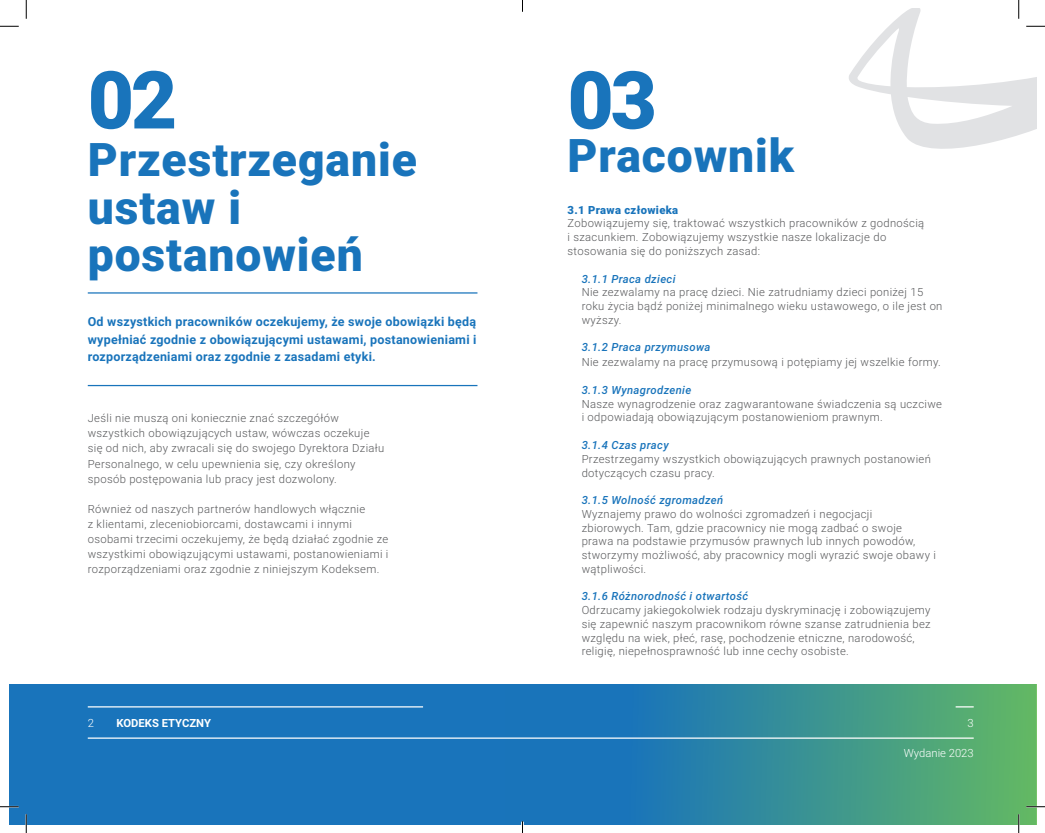
<style>
.page{position:relative;width:1045px;height:833px;background:#fff}
.page>*{position:absolute;margin:0;border:0;box-sizing:border-box;transform-origin:0 0}
.t1{font:900 80px "Roboto";color:#1974bb}
.t2{font:900 46.25px/47.5px "Roboto";letter-spacing:.02em;color:#1974bb}
.t3{font:700 12.5px/17.5px "Roboto";letter-spacing:.02em;color:#1974bb;text-align:justify}
.t4{font:300 11.25px/13.8px "Roboto";letter-spacing:.03em;color:#57585a}
.t5{font:italic 500 11.25px "Roboto";letter-spacing:.03em;color:#1974bb}
.t6{font:900 11.25px "Roboto";letter-spacing:.03em;color:#1974bb}
.t7{font:300 11.25px "Roboto";color:#fff}
.t8{font:700 11.25px "Roboto";color:#fff}
.s1{font-weight:500;font-style:italic;color:#1974bb}
</style>
<div class="page">
<div style="left:9px;top:684px;width:513px;height:139px;background:#1974bb"></div>
<svg style="left:505px;top:684px;width:531px;height:139px;background:#368e99"></svg>
<hr style="left:88px;top:705px;width:335px;height:2px;background:#fff">
<svg style="left:955px;top:705px;width:18px;height:2px"></svg>
<hr style="left:88px;top:737px;width:885px;height:1px;background:#fff">
<hr style="left:88px;top:384px;width:389px;height:2px;background:#1974bb">
<hr style="left:88px;top:292px;width:389px;height:1px;background:#1974bb">
<svg style="left:0;top:25px;width:19px;height:2px"></svg>
<svg style="left:0;top:805px;width:19px;height:2px"></svg>
<svg style="left:1026px;top:805px;width:19px;height:2px"></svg>
<svg style="left:25px;top:0;width:2px;height:19px"></svg>
<svg style="left:25px;top:814px;width:2px;height:18px"></svg>
<svg style="left:849px;top:0;width:196px;height:149px"></svg>
<svg style="left:1018px;top:813px;width:1px;height:19px"></svg>
<p class="t1" style="left:88px;top:44px;width:91px">02</p>
<p class="t2" style="left:88px;top:134px;width:331px">Przestrzeganie ustaw i</p>
<p class="t2" style="left:88px;top:229px;width:276px">postanowień</p>
<p class="t3" style="left:88px;top:312px;width:390px">Od wszystkich pracowników oczekujemy, że swoje obowiązki będą wypełniać zgodnie z obowiązującymi ustawami, postanowieniami i rozporządzeniami oraz zgodnie z zasadami etyki.</p>
<p class="t4" style="left:88px;top:410px;width:298px;line-height:15px">Jeśli nie muszą oni koniecznie znać szczegółów wszystkich obowiązujących ustaw, wówczas oczekuje się od nich, aby zwracali się do swojego Dyrektora Działu Personalnego, w celu upewnienia się, czy określony sposób postępowania lub pracy jest dozwolony.</p>
<p class="t4" style="left:88px;top:500px;width:302px;line-height:15px">Również od naszych partnerów handlowych włącznie<br>z klientami, zleceniobiorcami, dostawcami i innymi osobami trzecimi oczekujemy, że będą działać zgodnie ze wszystkimi obowiązującymi ustawami, postanowieniami i rozporządzeniami oraz zgodnie z niniejszym Kodeksem.</p>
<p class="t1" style="left:567px;top:44px;width:91px">03</p>
<p class="t2" style="left:567px;top:130px;width:228px">Pracownik</p>
<p class="t6" style="left:567px;top:202px;width:112px">3.1 Prawa człowieka</p>
<p class="t4" style="left:567px;top:216px;width:358px">Zobowiązujemy się, traktować wszystkich pracowników z godnością i szacunkiem. Zobowiązujemy wszystkie nasze lokalizacje do stosowania się do poniższych zasad:</p>
<p class="t5" style="left:581px;top:270px;width:95px">3.1.1 Praca dzieci</p>
<p class="t4" style="left:581px;top:285px;width:362px">Nie zezwalamy na pracę dzieci. Nie zatrudniamy dzieci poniżej 15 roku życia bądź poniżej minimalnego wieku ustawowego, o ile jest on wyższy.</p>
<p class="t5" style="left:581px;top:339px;width:130px">3.1.2 Praca przymusowa</p>
<p class="t4" style="left:581px;top:355px;width:361px">Nie zezwalamy na pracę przymusową i potępiamy jej wszelkie formy.</p>
<p class="t4" style="left:581px;top:382px;width:362px"><span class="s1">3.1.3 Wynagrodzenie<br></span>Nasze wynagrodzenie oraz zagwarantowane świadczenia są uczciwe i odpowiadają obowiązującym postanowieniom prawnym.</p>
<p class="t5" style="left:581px;top:437px;width:88px">3.1.4 Czas pracy</p>
<p class="t4" style="left:581px;top:451px;width:351px">Przestrzegamy wszystkich obowiązujących prawnych postanowień dotyczących czasu pracy.</p>
<p class="t5" style="left:581px;top:492px;width:143px">3.1.5 Wolność zgromadzeń</p>
<p class="t4" style="left:581px;top:506px;width:356px">Wyznajemy prawo do wolności zgromadzeń i negocjacji zbiorowych. Tam, gdzie pracownicy nie mogą zadbać o swoje prawa na podstawie przymusów prawnych lub innych powodów, stworzymy możliwość, aby pracownicy mogli wyrazić swoje obawy i wątpliwości.</p>
<p class="t5" style="left:581px;top:588px;width:168px">3.1.6 Różnorodność i otwartość</p>
<p class="t4" style="left:581px;top:602px;width:350px">Odrzucamy jakiegokolwiek rodzaju dyskryminację i zobowiązujemy się zapewnić naszym pracownikom równe szanse zatrudnienia bez względu na wiek, płeć, rasę, pochodzenie etniczne, narodowość, religię, niepełnosprawność lub inne cechy osobiste.</p>
<p class="t7" style="left:88px;top:714px;width:8px">2</p>
<p class="t8" style="left:116px;top:714px;width:96px">KODEKS ETYCZNY</p>
<p class="t7" style="left:967px;top:714px;width:8px">3</p>
<p class="t7" style="left:904px;top:744px;width:71px">Wydanie 2023</p>
</div>
